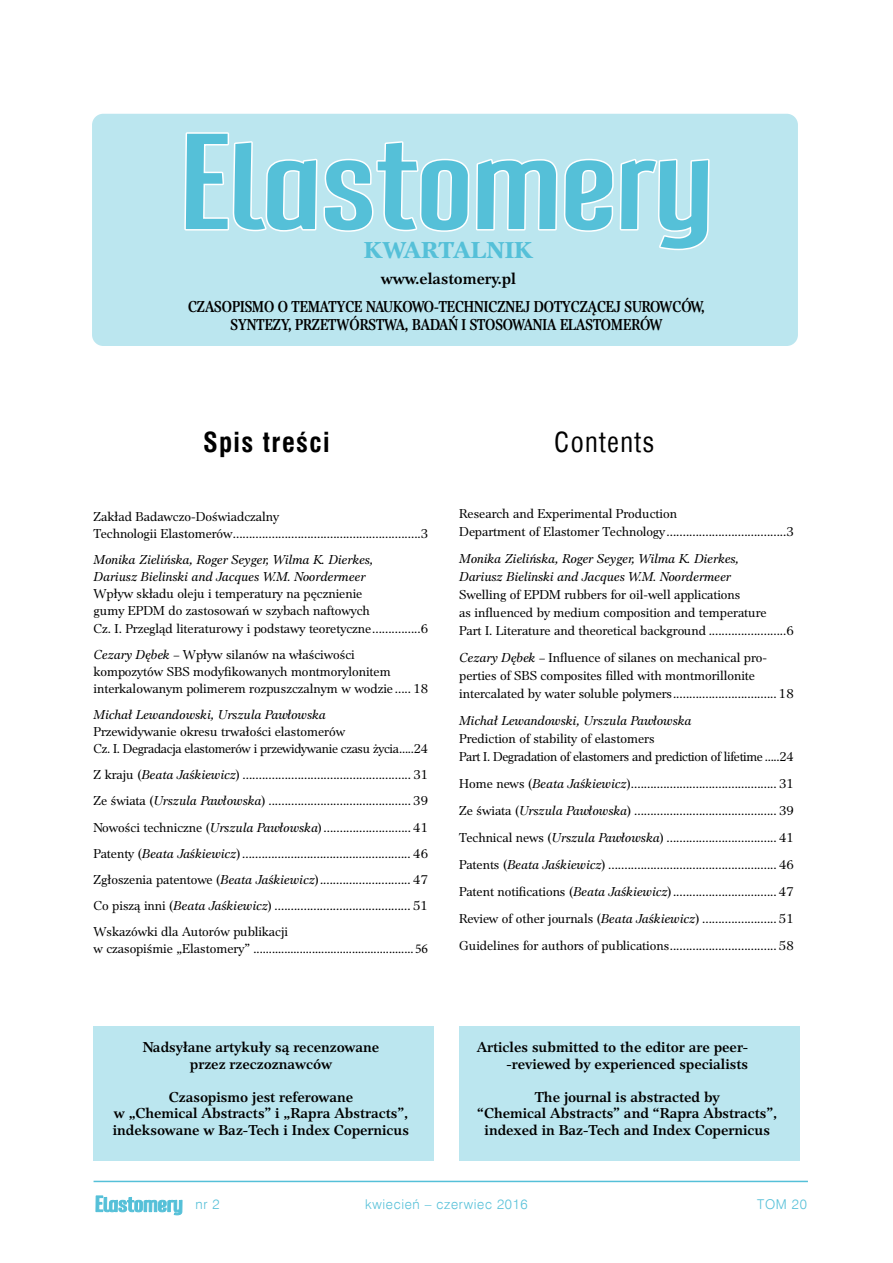
<style>
.page{position:relative;width:893px;height:1263px;background:#fff}
.page>*{position:absolute;margin:0;border:0;box-sizing:border-box;transform-origin:0 0}
.t1{font:700 27px "Swis 721 Cn EU";letter-spacing:.05em;color:#000}
.t2{font:27px "Swis 721 Cn EU";letter-spacing:.05em;color:#000}
.t3{font:24px "Platea EFN Black";color:#55c0d8}
.t4{font:700 16.5px/18px "Platea Cnd EFN";color:#000;text-align:center}
.t5{font:700 16.5px "Platea EFN";color:#000}
.t6{font:700 15px/16.5px "Platea EFN";color:#000;text-align:center}
.t7{font:13.5px/26.1px "Platea EFN";color:#000}
.t8{font:italic 13.5px/17.1px "Platea EFN";color:#000}
.t9{font:13.5px/17.1px "Platea EFN";letter-spacing:-.02em;color:#000}
.t10{font:13.5px "Minion Pro";color:#000}
.t11{font:13.5px "Swis 721 Lt EU";letter-spacing:.05em;color:#55c0d8}
.s1{font-style:italic}
.s2{font-family:"Platea EFN"}
</style>
<div class="page">
<svg style="left:95px;top:1195px;width:88px;height:21px"></svg>
<hr style="left:94px;top:1181px;width:714px;height:1px;background:#55c0d8">
<div style="left:92px;top:114px;width:706px;height:232px;background:#bbe6ef;border-radius:11px"></div>
<svg style="left:184px;top:132px;width:526px;height:119px"></svg>
<svg style="left:186px;top:134px;width:522px;height:115px"></svg>
<div style="left:94px;top:1026px;width:340px;height:134px;background:#bbe6ef"></div>
<div style="left:459px;top:1026px;width:340px;height:134px;background:#bbe6ef"></div>
<h2 class="t3" style="left:364px;top:236px;width:170px">KWARTALNIK</h2>
<p class="t5" style="left:381px;top:269px;width:137px">www.elastomery.pl</p>
<p class="t4" style="left:188px;top:298px;width:518px">CZASOPISMO O TEMATYCE NAUKOWO-TECHNICZNEJ DOTYCZĄCEJ SUROWCÓW,<br>SYNTEZY, PRZETWÓRSTWA, BADAŃ I STOSOWANIA ELASTOMERÓW</p>
<h1 class="t1" style="left:203px;top:426px;width:128px">Spis treści</h1>
<h1 class="t2" style="left:554px;top:425px;width:102px">Contents</h1>
<p class="t7" style="left:94px;top:508px;width:336px;line-height:17.1px">Zakład Badawczo-Doświadczalny<br>Technologii Elastomerów..........................................................3</p>
<p class="t8" style="left:94px;top:551px;width:281px">Monika Zielińska, Roger Seyger, Wilma K. Dierkes,<br>Dariusz Bielinski and Jacques W.M. Noordermeer</p>
<p class="t7" style="left:94px;top:585px;width:336px;line-height:17.1px">Wpływ składu oleju i temperatury na pęcznienie<br>gumy EPDM do zastosowań w szybach naftowych<br>Cz. I. Przegląd literaturowy i podstawy teoretyczne...............6</p>
<p class="t7" style="left:94px;top:646px;width:336px;line-height:17.1px"><span class="s1">Cezary Dębek –</span> Wpływ silanów na właściwości<br>kompozytów SBS modyfikowanych montmorylonitem interkalowanym polimerem rozpuszczalnym w wodzie ..... 18</p>
<p class="t8" style="left:94px;top:706px;width:234px">Michał Lewandowski, Urszula Pawłowska</p>
<p class="t9" style="left:94px;top:723px;width:336px">Przewidywanie okresu trwałości elastomerów<br>Cz. I. Degradacja elastomerów i przewidywanie czasu życia.....24</p>
<p class="t7" style="left:93px;top:762px;width:336px;text-align:justify">Z kraju (<span class="s1">Beata Jaśkiewicz</span>) .................................................... 31<br>Ze świata (<span class="s1">Urszula Pawłowska</span>) ............................................ 39<br>Nowości techniczne (<span class="s1">Urszula Pawłowska</span>)........................... 41<br>Patenty (<span class="s1">Beata Jaśkiewicz</span>) <span class="s1">....................................................</span> 46<br>Zgłoszenia patentowe (<span class="s1">Beata Jaśkiewicz</span>)<span class="s1">............................</span> 47<br>Co piszą inni (<span class="s1">Beata Jaśkiewicz</span>) <span class="s1">..........................................</span> 51<br>Wskazówki dla Autorów publikacji</p>
<p class="t10" style="left:93px;top:940px;width:336px"><span class="s2">w czasopiśmie „Elastomery”</span> ....................................................56</p>
<p class="t7" style="left:459px;top:505px;width:336px;line-height:18px">Research and Experimental Production<br>Department of Elastomer Technology .....................................3</p>
<p class="t8" style="left:459px;top:550px;width:281px;line-height:18px">Monika Zielińska, Roger Seyger, Wilma K. Dierkes,<br>Dariusz Bielinski and Jacques W.M. Noordermeer</p>
<p class="t7" style="left:459px;top:586px;width:336px;line-height:18px">Swelling of EPDM rubbers for oil-well applications<br>as influenced by medium composition and temperature<br>Part I. Literature and theoretical background ........................6</p>
<p class="t7" style="left:459px;top:649px;width:336px;line-height:18px"><span class="s1">Cezary Dębek –</span> Influence of silanes on mechanical pro&shy;perties of SBS composites filled with montmorillonite intercalated by water soluble polymers................................ 18</p>
<p class="t8" style="left:459px;top:712px;width:234px">Michał Lewandowski, Urszula Pawłowska</p>
<p class="t9" style="left:459px;top:730px;width:336px;line-height:18px">Prediction of stability of elastomers<br>Part I. Degradation of elastomers and prediction of lifetime .....24</p>
<p class="t7" style="left:459px;top:770px;width:336px;line-height:27px;text-align:justify">Home news (<span class="s1">Beata Jaśkiewicz</span>)............................................. 31<br>Ze świata (<span class="s1">Urszula Pawłowska</span>) ............................................ 39<br>Technical news (<span class="s1">Urszula Pawłowska</span>) .................................. 41<br>Patents (<span class="s1">Beata Jaśkiewicz</span>) .................................................... 46<br>Patent notifications (<span class="s1">Beata Jaśkiewicz</span>)................................ 47<br>Review of other journals (<span class="s1">Beata Jaśkiewicz</span>) ....................... 51<br>Guidelines for authors of publications................................. 58</p>
<p class="t6" style="left:143px;top:1039px;width:238px">Nadsyłane artykuły są recenzowane przez rzeczoznawców</p>
<p class="t6" style="left:113px;top:1088px;width:298px">Czasopismo jest referowane<br>w „Chemical Abstracts” i „Rapra Abstracts”, indeksowane w Baz-Tech i Index Copernicus</p>
<p class="t6" style="left:477px;top:1039px;width:273px;text-align:right">Articles submitted to the editor are peer--reviewed by experienced specialists</p>
<p class="t6" style="left:477px;top:1088px;width:302px">The journal is abstracted by<br>“Chemical Abstracts” and “Rapra Abstracts”, indexed in Baz-Tech and Index Copernicus</p>
<p class="t11" style="left:195px;top:1196px;width:26px">nr 2</p>
<p class="t11" style="left:365px;top:1196px;width:164px">kwiecień – czerwiec 2016</p>
<p class="t11" style="left:757px;top:1196px;width:51px">TOM 20</p>
</div>
